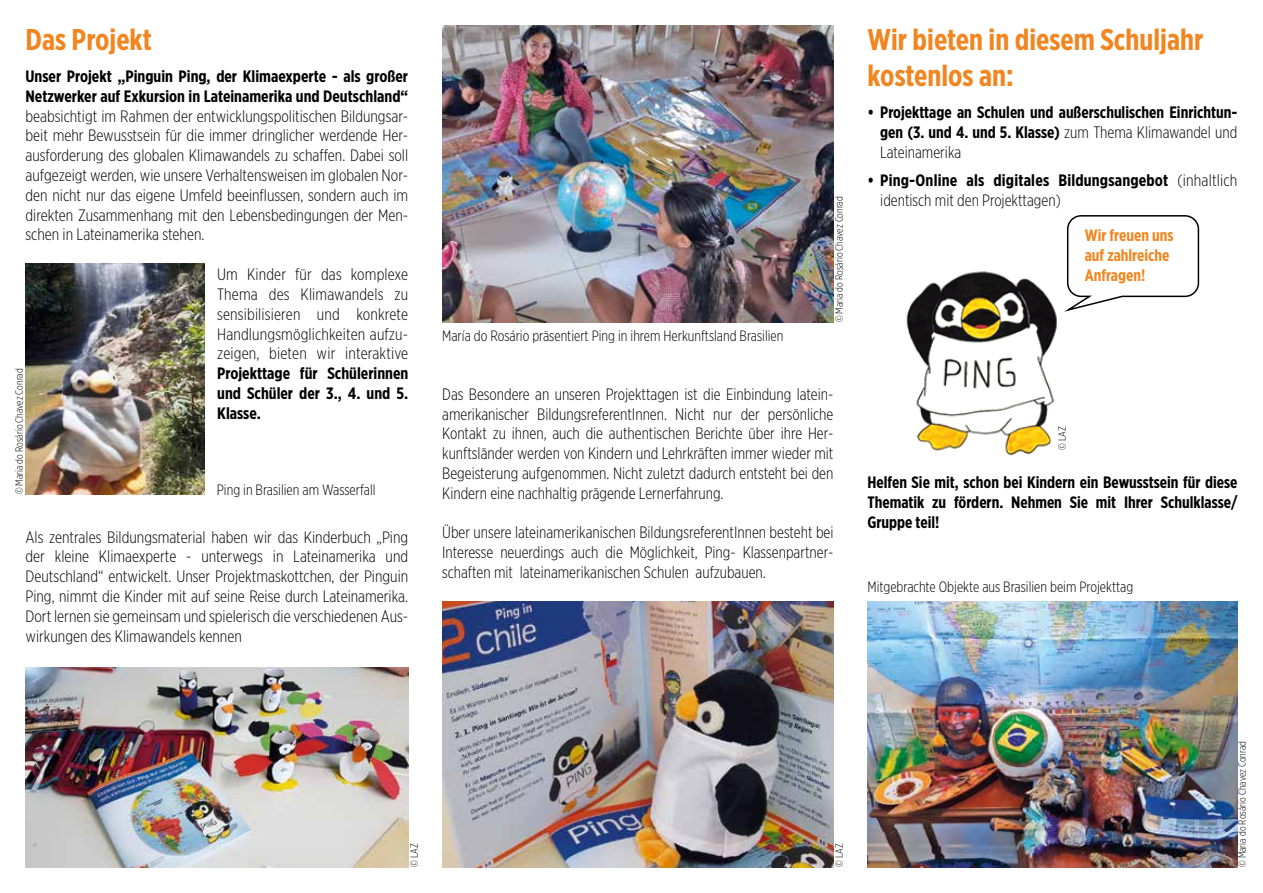
<style>
.page{position:relative;width:1263px;height:893px;background:#fff}
.page>*{position:absolute;margin:0;border:0;box-sizing:border-box;transform-origin:0 0}
.t1{font:700 30px/36px "Gotham X Narrow";color:#f18620}
.t2{font:300 16.5px/19.8px "Gotham X Narrow";color:#000;text-align:justify}
.t3{font:700 16.5px/19.8px "Gotham X Narrow";color:#000;text-align:justify}
.t4{font:700 16.5px/19.8px "Gotham X Narrow";color:#f18620}
.t5{font:300 15px "Gotham X Narrow";color:#000}
.t6{font:300 10.5px "Gotham X Narrow";color:#000}
.s1{font-weight:300}
</style>
<div class="page">
<img style="left:26px;top:264px;width:178px;height:231px">
<img style="left:26px;top:667px;width:382px;height:200px">
<img style="left:442px;top:26px;width:391px;height:296px">
<img style="left:442px;top:601px;width:391px;height:266px">
<img style="left:867px;top:601px;width:370px;height:266px">
<img style="left:906px;top:271px;width:151px;height:185px">
<svg style="left:1064px;top:215px;width:136px;height:97px"></svg>
<h1 class="t1" style="left:26px;top:21px;width:128px">Das Projekt</h1>
<p class="t3" style="left:26px;top:66px;width:384px">Unser Projekt „Pinguin Ping, der Klimaexperte - als großer<br>Netzwerker auf Exkursion in Lateinamerika und Deutschland“</p>
<p class="t2" style="left:26px;top:106px;width:384px">beabsichtigt im Rahmen der entwicklungspolitischen Bildungsar&shy;beit mehr Bewusstsein für die immer dringlicher werdende Her&shy;ausforderung des globalen Klimawandels zu schaffen. Dabei soll aufgezeigt werden, wie unsere Verhaltensweisen im globalen Nor&shy;den nicht nur das eigene Umfeld beeinflussen, sondern auch im direkten Zusammenhang mit den Lebensbedingungen der Men&shy;schen in Lateinamerika stehen.</p>
<p class="t2" style="left:217px;top:264px;width:193px">Um Kinder für das komplexe Thema des Klimawandels zu sensibilisieren und konkrete Handlungsmöglichkeiten aufzu&shy;zeigen, bieten wir interaktive</p>
<p class="t3" style="left:217px;top:363px;width:193px">Projekttage für Schülerinnen und Schüler der 3., 4. und 5.<br>Klasse.</p>
<p class="t6" style="left:13px;top:494px;width:127px;rotate:-90deg">© Maria do Rosário Chavez Conrad</p>
<p class="t5" style="left:217px;top:481px;width:160px">Ping in Brasilien am Wasserfall</p>
<p class="t2" style="left:26px;top:527px;width:384px">Als zentrales Bildungsmaterial haben wir das Kinderbuch „Ping der kleine Klimaexperte - unterwegs in Lateinamerika und Deutschland“ entwickelt. Unser Projektmaskottchen, der Pinguin Ping, nimmt die Kinder mit auf seine Reise durch Lateinamerika.<br>Dort lernen sie gemeinsam und spielerisch die verschiedenen Aus&shy;wirkungen des Klimawandels kennen</p>
<p class="t5" style="left:442px;top:327px;width:343px">María do Rosário präsentiert Ping in ihrem Herkunftsland Brasilien</p>
<p class="t6" style="left:833px;top:322px;width:127px;rotate:-90deg">© Maria do Rosário Chavez Conrad</p>
<p class="t2" style="left:442px;top:384px;width:393px">Das Besondere an unseren Projekttagen ist die Einbindung latein&shy;amerikanischer BildungsreferentInnen. Nicht nur der persönliche Kontakt zu ihnen, auch die authentischen Berichte über ihre Her&shy;kunftsländer werden von Kindern und Lehrkräften immer wieder mit Begeisterung aufgenommen. Nicht zuletzt dadurch entsteht bei den Kindern eine nachhaltig prägende Lernerfahrung.</p>
<p class="t2" style="left:442px;top:522px;width:393px">Über unsere lateinamerikanischen BildungsreferentInnen besteht bei Interesse neuerdings auch die Möglichkeit, Ping- Klassenpartner&shy;schaften mit lateinamerikanischen Schulen aufzubauen.</p>
<h1 class="t1" style="left:867px;top:21px;width:337px">Wir bieten in diesem Schuljahr kostenlos an:</h1>
<p class="t3" style="left:880px;top:102px;width:359px;text-indent:-13px">• Projekttage an Schulen und außerschulischen Einrichtun&shy;gen (3. und 4. und 5. Klasse) <span class="s1">zum Thema Klimawandel und Lateinamerika</span></p>
<p class="t3" style="left:880px;top:170px;width:359px;text-indent:-13px">• Ping-Online als digitales Bildungsangebot <span class="s1">(inhaltlich identisch mit den Projekttagen)</span></p>
<p class="t4" style="left:1085px;top:225px;width:90px">Wir freuen uns auf zahlreiche<br>Anfragen!</p>
<p class="t6" style="left:1056px;top:449px;width:25px;rotate:-90deg">© LAZ</p>
<p class="t3" style="left:867px;top:472px;width:371px">Helfen Sie mit, schon bei Kindern ein Bewusstsein für diese Thematik zu fördern. Nehmen Sie mit Ihrer Schulklasse/ Gruppe teil!</p>
<p class="t5" style="left:867px;top:578px;width:267px">Mitgebrachte Objekte aus Brasilien beim Projekttag</p>
<p class="t6" style="left:408px;top:867px;width:25px;rotate:-90deg">© LAZ</p>
<p class="t6" style="left:833px;top:867px;width:25px;rotate:-90deg">© LAZ</p>
<p class="t6" style="left:1236px;top:867px;width:127px;rotate:-90deg">© Maria do Rosário Chavez Conrad</p>
</div>
